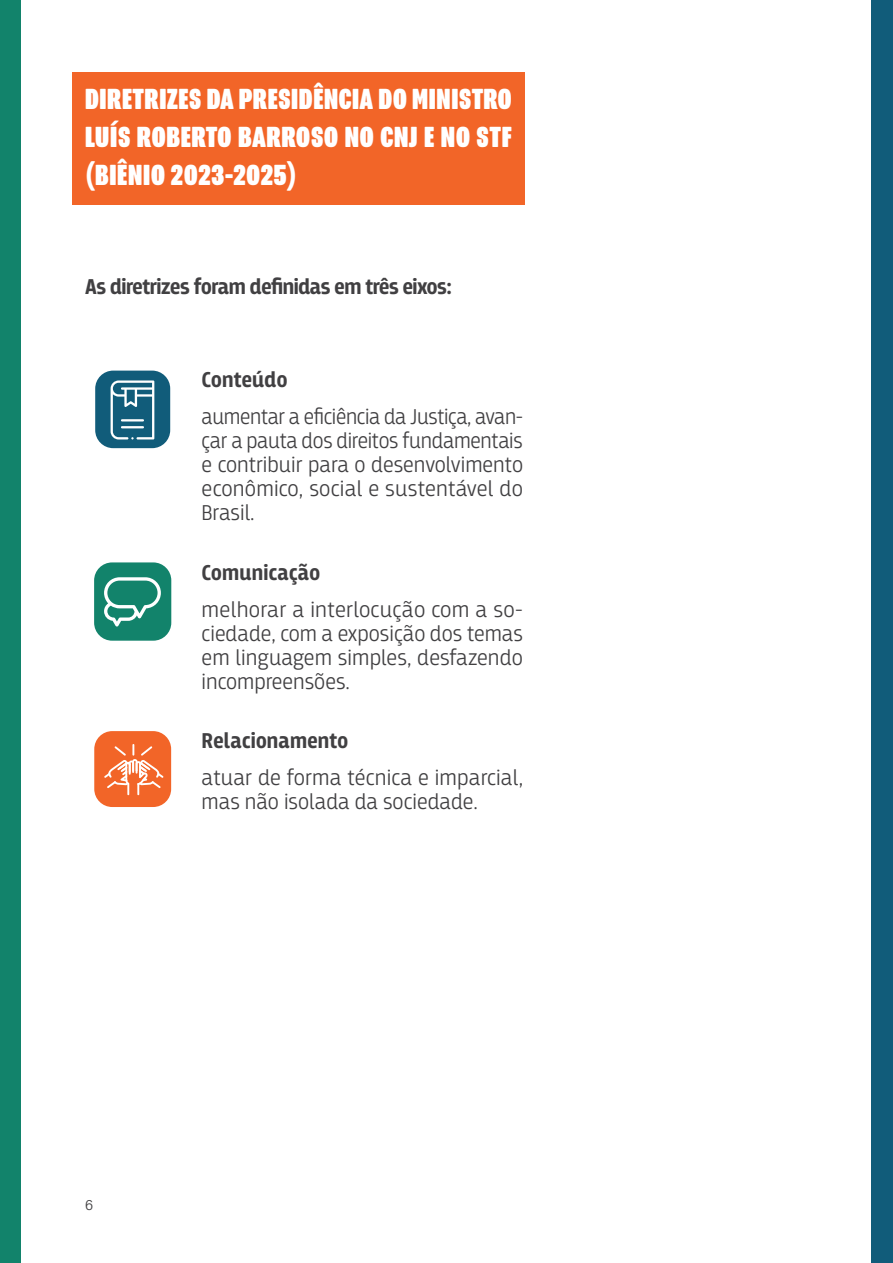
<style>
.page{position:relative;width:893px;height:1263px;background:#fff}
.page>*{position:absolute;margin:0;border:0;box-sizing:border-box;transform-origin:0 0}
.t1{font:900 31.5px/37.8px "Program Nar OT";letter-spacing:.025em;color:#fff;text-align:justify}
.t2{font:300 22.5px/24px "Breakers";color:#414042;text-align:justify}
.t3{font:700 22.5px "Breakers";letter-spacing:-.005em;color:#414042}
.t4{font:300 15px "Acumin Pro";color:#414042}
</style>
<div class="page">
<div style="left:0;top:0;width:21px;height:1263px;background:#12836b"></div>
<div style="left:72px;top:72px;width:452px;height:133px;background:#f26528"></div>
<div style="left:95px;top:371px;width:75px;height:77px;background:#115c7a;border-radius:18px"></div>
<div style="left:94px;top:562px;width:77px;height:79px;background:#12836b;border-radius:18px"></div>
<div style="left:94px;top:731px;width:77px;height:76px;background:#f26528;border-radius:18px"></div>
<svg style="left:111px;top:380px;width:43px;height:59px"></svg>
<svg style="left:104px;top:577px;width:57px;height:49px"></svg>
<svg style="left:104px;top:744px;width:59px;height:51px"></svg>
<div style="left:872px;top:0;width:21px;height:1263px;background:#115c7a"></div>
<h1 class="t1" style="left:85px;top:80px;width:428px">DIRETRIZES DA PRESIDÊNCIA DO MINISTRO LUÍS ROBERTO BARROSO NO CNJ E NO STF (BIÊNIO 2023-2025)</h1>
<p class="t3" style="left:85px;top:274px;width:368px">As diretrizes foram definidas em três eixos:</p>
<p class="t3" style="left:202px;top:367px;width:87px">Conteúdo</p>
<p class="t2" style="left:202px;top:404px;width:323px">aumentar a eficiência da Justiça, avan&shy;çar a pauta dos direitos fundamentais e contribuir para o desenvolvimento econômico, social e sustentável do Brasil.</p>
<p class="t3" style="left:202px;top:559px;width:120px">Comunicação</p>
<p class="t2" style="left:202px;top:597px;width:323px">melhorar a interlocução com a so&shy;ciedade, com a exposição dos temas em linguagem simples, desfazendo incompreensões.</p>
<p class="t3" style="left:202px;top:728px;width:148px">Relacionamento</p>
<p class="t2" style="left:202px;top:766px;width:323px">atuar de forma técnica e imparcial, mas não isolada da sociedade.</p>
<p class="t4" style="left:85px;top:1194px;width:10px">6</p>
</div>
